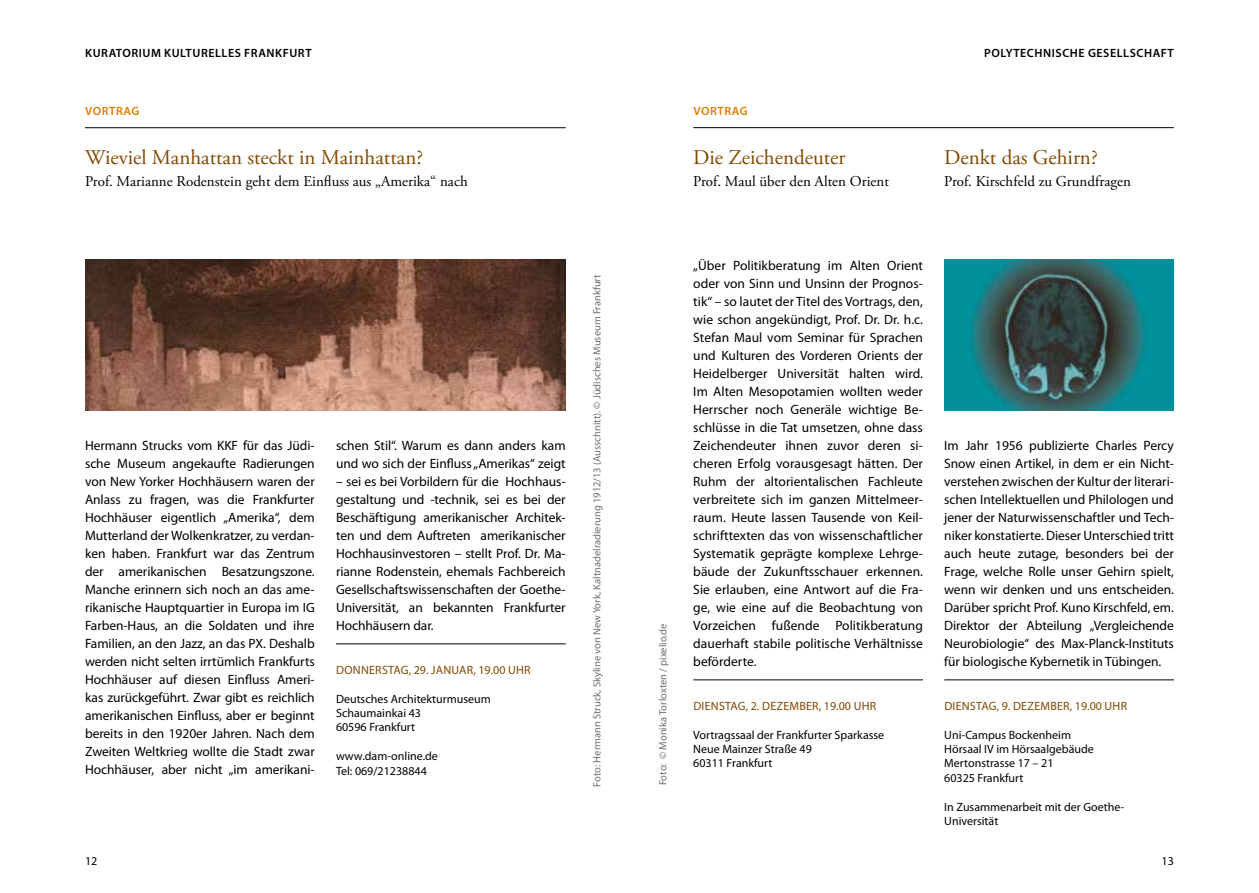
<style>
.page{position:relative;width:1259px;height:893px;background:#fff}
.page>*{position:absolute;margin:0;border:0;box-sizing:border-box;transform-origin:0 0}
.t1{font:21px "Adobe Garamond Pro";color:#824900}
.t2{font:15px "Adobe Garamond Pro";color:#000}
.t3{font:13.5px/18px "Myriad Pro";letter-spacing:-.005em;color:#000;text-align:justify}
.t4{font:12px/14.4px "Myriad Pro";color:#000}
.t5{font:12px "Myriad Pro";letter-spacing:.02em;color:#824900}
.t6{font:600 12px "Myriad Pro";letter-spacing:.045em;color:#000}
.t7{font:600 12px "Myriad Pro";letter-spacing:.045em;color:#e07e00}
.t8{font:10.5px "Myriad Pro";color:#6f6f6e}
</style>
<div class="page">
<hr style="left:693px;top:127px;width:481px;height:1px;background:#000">
<hr style="left:85px;top:127px;width:481px;height:1px;background:#000">
<hr style="left:336px;top:644px;width:230px;height:1px;background:#000">
<hr style="left:944px;top:680px;width:230px;height:1px;background:#000">
<hr style="left:693px;top:680px;width:230px;height:1px;background:#000">
<img style="left:944px;top:259px;width:230px;height:151px">
<img style="left:85px;top:259px;width:481px;height:151px">
<p class="t6" style="left:85px;top:46px;width:228px">KURATORIUM KULTURELLES FRANKFURT</p>
<p class="t6" style="left:984px;top:46px;width:191px">POLYTECHNISCHE GESELLSCHAFT</p>
<p class="t7" style="left:85px;top:104px;width:56px">VORTRAG</p>
<p class="t7" style="left:693px;top:104px;width:56px">VORTRAG</p>
<h1 class="t1" style="left:85px;top:145px;width:339px">Wieviel Manhattan steckt in Mainhattan?</h1>
<p class="t2" style="left:85px;top:173px;width:384px">Prof. Marianne Rodenstein geht dem Einfluss aus „Amerika“ nach</p>
<h1 class="t1" style="left:693px;top:145px;width:154px">Die Zeichendeuter</h1>
<p class="t2" style="left:693px;top:173px;width:197px">Prof. Maul über den Alten Orient</p>
<h1 class="t1" style="left:944px;top:145px;width:155px">Denkt das Gehirn?</h1>
<p class="t2" style="left:944px;top:173px;width:188px">Prof. Kirschfeld zu Grundfragen</p>
<p class="t3" style="left:85px;top:436px;width:231px">Hermann Strucks vom KKF für das Jüdi&shy;sche Museum angekaufte Radierungen von New Yorker Hochhäusern waren der Anlass zu fragen, was die Frankfurter Hochhäuser eigentlich „Amerika“, dem Mutterland der Wolkenkratzer, zu verdan&shy;ken haben. Frankfurt war das Zentrum der amerikanischen Besatzungszone.<br>Manche erinnern sich noch an das ame&shy;rikanische Hauptquartier in Europa im IG Farben-Haus, an die Soldaten und ihre Familien, an den Jazz, an das PX. Deshalb werden nicht selten irrtümlich Frankfurts Hochhäuser auf diesen Einfluss Ameri&shy;kas zurückgeführt. Zwar gibt es reichlich amerikanischen Einfluss, aber er beginnt bereits in den 1920er Jahren. Nach dem Zweiten Weltkrieg wollte die Stadt zwar Hochhäuser, aber nicht „im amerikani-</p>
<p class="t3" style="left:336px;top:436px;width:231px">schen Stil“. Warum es dann anders kam und wo sich der Einfluss „Amerikas“ zeigt</p>
<p class="t3" style="left:336px;top:472px;width:231px">– sei es bei Vorbildern für die Hochhaus&shy;gestaltung und -technik, sei es bei der Beschäftigung amerikanischer Architek&shy;ten und dem Auftreten amerikanischer Hochhausinvestoren – stellt Prof. Dr. Ma&shy;rianne Rodenstein, ehemals Fachbereich Gesellschaftswissenschaften der Goethe-Universität, an bekannten Frankfurter Hochhäusern dar.</p>
<p class="t5" style="left:336px;top:662px;width:196px">Donnerstag, 29. Januar, 19.00 Uhr</p>
<p class="t4" style="left:336px;top:691px;width:156px">Deutsches Architekturmuseum<br>Schaumainkai 43<br>60596 Frankfurt</p>
<p class="t4" style="left:336px;top:749px;width:103px">www.dam-online.de<br>Tel: 069/21238844</p>
<p class="t8" style="left:590px;top:787px;width:514px;rotate:-90deg">Foto: Hermann Struck, Skyline von New York, Kaltnadelradierung 1912/13 (Ausschnitt). © Jüdisches Museum Frankfurt</p>
<p class="t8" style="left:656px;top:785px;width:163px;rotate:-90deg">Foto: © Monika Torloxten / pixelio.de</p>
<p class="t3" style="left:693px;top:256px;width:231px">„Über Politikberatung im Alten Orient oder von Sinn und Unsinn der Prognos&shy;tik“ – so lautet der Titel des Vortrags, den, wie schon angekündigt, Prof. Dr. Dr. h.c.<br>Stefan Maul vom Seminar für Sprachen und Kulturen des Vorderen Orients der Heidelberger Universität halten wird.<br>I m Alten Mesopotamien wollten weder Herrscher noch Generäle wichtige Be&shy;schlüsse in die Tat umsetzen, ohne dass Zeichendeuter ihnen zuvor deren si&shy;cheren Erfolg vorausgesagt hätten. Der Ruhm der altorientalischen Fachleute verbreitete sich im ganzen Mittelmeer&shy;raum. Heute lassen Tausende von Keil&shy;schrifttexten das von wissenschaftlicher Systematik geprägte komplexe Lehrge&shy;bäude der Zukunftsschauer erkennen.<br>Sie erlauben, eine Antwort auf die Fra&shy;ge, wie eine auf die Beobachtung von Vorzeichen fußende Politikberatung dauerhaft stabile politische Verhältnisse beförderte.</p>
<p class="t5" style="left:693px;top:698px;width:184px">Dienstag, 2. Dezember, 19.00 Uhr</p>
<p class="t4" style="left:693px;top:727px;width:192px">Vortragssaal der Frankfurter Sparkasse<br>Neue Mainzer Straße 49<br>60311 Frankfurt</p>
<p class="t3" style="left:944px;top:436px;width:231px">I m Jahr 1956 publizierte Charles Percy Snow einen Artikel, in dem er ein N icht&shy;verstehen zwischen der Kultur der literari&shy;schen I ntellektuellen und Philologen und jener der Naturwissenschaftler und Tech&shy;niker konstatierte. Dieser Unterschied tritt auch heute zutage, besonders bei der Frage, welche Rolle unser Gehirn spielt, wenn wir denken und uns entscheiden.<br>Darüber spricht Prof. Kuno Kirschfeld, em.<br>Direktor der Abteilung „Vergleichende Neurobiologie“ des Max-Planck-I nstituts für biologische Kybernetik in Tübingen.</p>
<p class="t5" style="left:944px;top:698px;width:184px">Dienstag, 9. Dezember, 19.00 Uhr</p>
<p class="t4" style="left:944px;top:727px;width:151px">Uni-Campus Bockenheim<br>Hörsaal IV im Hörsaalgebäude<br>Mertonstrasse 17 – 21<br>60325 Frankfurt</p>
<p class="t4" style="left:944px;top:799px;width:182px">I n Zusammenarbeit mit der Goethe-<br>Universität</p>
<p class="t4" style="left:85px;top:853px;width:14px">12</p>
<p class="t4" style="left:1161px;top:853px;width:14px">13</p>
</div>
